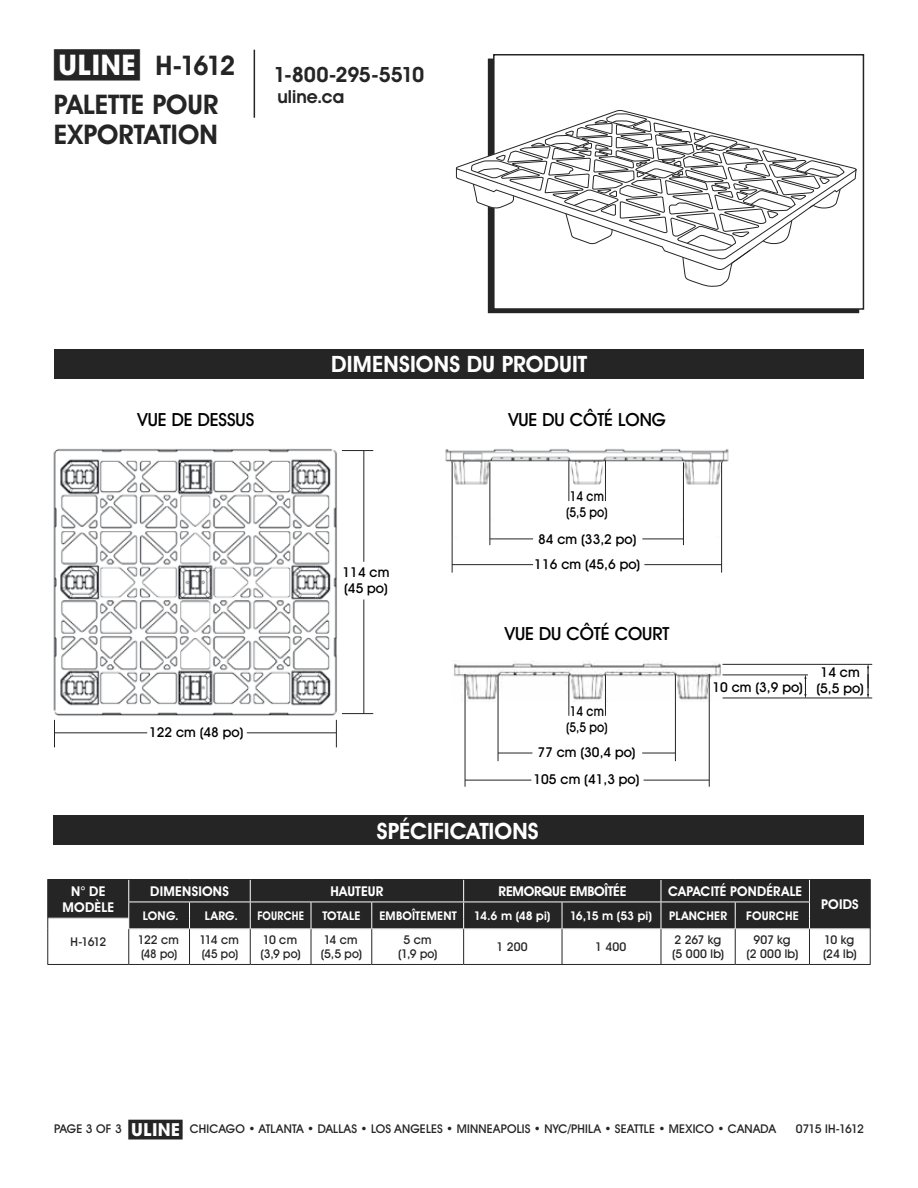
<style>
.page{position:relative;width:918px;height:1188px;background:#fff}
.page>*{position:absolute;margin:0;border:0;box-sizing:border-box;transform-origin:0 0}
.t1{font:700 27px/38.7px "Uline Two Knine";color:#252525}
.t2{font:700 22.5px "Uline Two Knine";letter-spacing:.005em;color:#fff}
.t3{font:700 21px "Uline Two Knine";letter-spacing:-.02em;color:#252525}
.t4{font:18px "Uline Two Knine";letter-spacing:-.005em;color:#000}
.t5{font:700 18px "Uline Two Knine";color:#252525}
.t6{font:13.5px/16.2px "Uline Two Knine";color:#000}
.t7{font:700 13.5px/16.2px "Uline Two Knine";letter-spacing:.015em;color:#fff;text-align:center}
.t8{font:13.5px/16.2px "Uline Two Knine";color:#000;scale:.87 1}
.t9{font:700 13.5px "Uline Two Knine";letter-spacing:-.015em;color:#fff}
.t10{font:12px/14.4px "Uline Two Knine";letter-spacing:.01em;color:#252525}
.t11{font:700 12px "Uline Two Knine";letter-spacing:.015em;color:#fff}
.t12{font:12px "Uline Two Knine";letter-spacing:-.06em;color:#252525}
.t13{font:700 12px "Uline Two Knine";letter-spacing:.015em;color:#fff;scale:.89 1}
.s1{font-size:28.5px}
.s2{font-size:18px}
</style>
<div class="page">
<hr style="left:254px;top:50px;width:1px;height:68px;background:#252525">
<img style="left:53px;top:448px;width:696px;height:307px">
<hr style="left:683px;top:462px;width:1px;height:83px;background:#252525">
<div style="left:436px;top:583px;width:368px;height:103px;background:#fff"></div>
<img style="left:453px;top:660px;width:269px;height:42px">
<hr style="left:721px;top:462px;width:1px;height:111px;background:#252525">
<svg style="left:54px;top:720px;width:1px;height:27px"></svg>
<svg style="left:336px;top:720px;width:1px;height:27px"></svg>
<hr style="left:247px;top:732px;width:89px;height:1px;background:#252525">
<hr style="left:54px;top:732px;width:93px;height:1px;background:#252525">
<hr style="left:342px;top:450px;width:31px;height:1px;background:#252525">
<hr style="left:342px;top:713px;width:31px;height:1px;background:#252525">
<hr style="left:363px;top:600px;width:1px;height:114px;background:#252525">
<hr style="left:363px;top:451px;width:1px;height:111px;background:#252525">
<hr style="left:644px;top:564px;width:78px;height:1px;background:#252525">
<hr style="left:452px;top:564px;width:81px;height:1px;background:#252525">
<hr style="left:489px;top:462px;width:1px;height:83px;background:#252525">
<hr style="left:490px;top:539px;width:43px;height:1px;background:#252525">
<hr style="left:642px;top:539px;width:41px;height:1px;background:#252525">
<hr style="left:644px;top:780px;width:65px;height:1px;background:#252525">
<hr style="left:465px;top:674px;width:1px;height:113px;background:#252525">
<hr style="left:465px;top:780px;width:66px;height:1px;background:#252525">
<hr style="left:675px;top:675px;width:1px;height:86px;background:#252525">
<hr style="left:642px;top:753px;width:33px;height:1px;background:#252525">
<hr style="left:498px;top:675px;width:1px;height:86px;background:#252525">
<hr style="left:498px;top:753px;width:34px;height:1px;background:#252525">
<hr style="left:709px;top:674px;width:1px;height:113px;background:#252525">
<hr style="left:452px;top:462px;width:1px;height:111px;background:#252525">
<hr style="left:723px;top:664px;width:149px;height:1px;background:#252525">
<hr style="left:723px;top:674px;width:85px;height:1px;background:#252525">
<hr style="left:723px;top:698px;width:149px;height:1px;background:#252525">
<hr style="left:605px;top:460px;width:1px;height:41px;background:#252525">
<hr style="left:568px;top:460px;width:1px;height:41px;background:#252525">
<hr style="left:605px;top:675px;width:1px;height:41px;background:#252525">
<hr style="left:568px;top:675px;width:1px;height:41px;background:#252525">
<svg style="left:804px;top:675px;width:3px;height:23px"></svg>
<svg style="left:867px;top:664px;width:2px;height:34px"></svg>
<div style="left:54px;top:349px;width:810px;height:30px;background:#252525"></div>
<div style="left:54px;top:815px;width:810px;height:30px;background:#252525"></div>
<div style="left:493px;top:54px;width:371px;height:256px;border:2px solid #252525"></div>
<svg style="left:456px;top:106px;width:401px;height:181px"></svg>
<hr style="left:128px;top:929px;width:1px;height:35px;background:#252525">
<hr style="left:189px;top:929px;width:1px;height:35px;background:#252525">
<hr style="left:250px;top:929px;width:1px;height:35px;background:#252525">
<hr style="left:311px;top:929px;width:1px;height:35px;background:#252525">
<hr style="left:371px;top:929px;width:1px;height:35px;background:#252525">
<hr style="left:463px;top:929px;width:1px;height:35px;background:#252525">
<hr style="left:562px;top:929px;width:1px;height:35px;background:#252525">
<hr style="left:661px;top:929px;width:1px;height:35px;background:#252525">
<hr style="left:735px;top:929px;width:1px;height:35px;background:#252525">
<hr style="left:809px;top:929px;width:1px;height:35px;background:#252525">
<svg style="left:47px;top:879px;width:824px;height:50px;background:#323232"></svg>
<hr style="left:47px;top:929px;width:1px;height:35px;background:#252525">
<hr style="left:47px;top:964px;width:82px;height:1px;background:#252525">
<hr style="left:870px;top:929px;width:1px;height:35px;background:#252525">
<hr style="left:129px;top:964px;width:61px;height:1px;background:#252525">
<hr style="left:190px;top:964px;width:60px;height:1px;background:#252525">
<hr style="left:250px;top:964px;width:61px;height:1px;background:#252525">
<hr style="left:311px;top:964px;width:61px;height:1px;background:#252525">
<hr style="left:372px;top:964px;width:92px;height:1px;background:#252525">
<hr style="left:464px;top:964px;width:98px;height:1px;background:#252525">
<hr style="left:562px;top:964px;width:99px;height:1px;background:#252525">
<hr style="left:661px;top:964px;width:74px;height:1px;background:#252525">
<hr style="left:735px;top:964px;width:74px;height:1px;background:#252525">
<hr style="left:809px;top:964px;width:62px;height:1px;background:#252525">
<h1 class="t1" style="left:54px;top:46px;width:183px"><span class="s1">π</span> H-1612<br>PALETTE POUR</h1>
<h1 class="t1" style="left:54px;top:115px;width:165px">EXPORTATION</h1>
<h3 class="t3" style="left:273px;top:62px;width:152px">1-800-295-5510</h3>
<h3 class="t5" style="left:277px;top:85px;width:68px">uline.ca</h3>
<h2 class="t2" style="left:331px;top:351px;width:258px">DIMENSIONS DU PRODUIT</h2>
<h3 class="t4" style="left:138px;top:408px;width:118px">VUE DE DESSUS</h3>
<h3 class="t4" style="left:508px;top:408px;width:159px">VUE DU CÔTÉ LONG</h3>
<p class="t8" style="left:566px;top:488px;width:49px">14 cm (5,5 po)</p>
<p class="t6" style="left:149px;top:724px;width:96px">122 cm (48 po)</p>
<p class="t6" style="left:343px;top:564px;width:48px">114 cm (45 po)</p>
<p class="t6" style="left:538px;top:531px;width:100px">84 cm (33,2 po)</p>
<p class="t6" style="left:534px;top:556px;width:108px">116 cm (45,6 po)</p>
<h3 class="t4" style="left:505px;top:622px;width:166px">VUE DU CÔTÉ COURT</h3>
<p class="t8" style="left:566px;top:703px;width:49px">14 cm (5,5 po)</p>
<p class="t6" style="left:537px;top:744px;width:100px">77 cm (30,4 po)</p>
<p class="t6" style="left:534px;top:771px;width:108px">105 cm (41,3 po)</p>
<h2 class="t2" style="left:377px;top:817px;width:164px">SPÉCIFICATIONS</h2>
<p class="t6" style="left:712px;top:665px;width:153px;line-height:14.9px;text-indent:108px">14 cm<br>10 cm (3,9 po) (5,5 po)</p>
<p class="t7" style="left:63px;top:883px;width:53px">N° DE<br>MODÈLE</p>
<p class="t7" style="left:150px;top:883px;width:80px">DIMENSIONS</p>
<p class="t7" style="left:330px;top:883px;width:55px">HAUTEUR</p>
<p class="t9" style="left:499px;top:883px;width:129px">REMORQUE EMBOÎTÉE</p>
<p class="t7" style="left:668px;top:883px;width:136px">CAPACITÉ PONDÉRALE</p>
<p class="t11" style="left:143px;top:908px;width:37px">LONG.</p>
<p class="t11" style="left:205px;top:908px;width:35px">LARG.</p>
<p class="t13" style="left:257px;top:908px;width:54px">FOURCHE</p>
<p class="t11" style="left:322px;top:908px;width:40px">TOTALE</p>
<p class="t11" style="left:379px;top:908px;width:79px">EMBOÎTEMENT</p>
<p class="t11" style="left:474px;top:908px;width:78px">14.6 m (48 pi)</p>
<p class="t11" style="left:570px;top:908px;width:84px">16,15 m (53 pi)</p>
<p class="t11" style="left:669px;top:908px;width:60px">PLANCHER</p>
<p class="t11" style="left:746px;top:908px;width:54px">FOURCHE</p>
<p class="t7" style="left:821px;top:896px;width:39px">POIDS</p>
<p class="t10" style="left:71px;top:934px;width:37px">H-1612</p>
<p class="t10" style="left:138px;top:932px;width:42px">122 cm (48 po)</p>
<p class="t10" style="left:199px;top:932px;width:41px">114 cm (45 po)</p>
<p class="t10" style="left:261px;top:932px;width:42px">10 cm (3,9 po)</p>
<p class="t10" style="left:321px;top:932px;width:43px">14 cm (5,5 po)</p>
<p class="t10" style="left:398px;top:932px;width:41px;text-align:center">5 cm (1,9 po)</p>
<p class="t10" style="left:496px;top:940px;width:33px">1 200</p>
<p class="t10" style="left:595px;top:940px;width:33px">1 400</p>
<p class="t10" style="left:672px;top:932px;width:53px">2 267 kg (5 000 lb)</p>
<p class="t10" style="left:747px;top:932px;width:53px;text-align:center">907 kg<br>(2 000 lb)</p>
<p class="t10" style="left:823px;top:932px;width:35px">10 kg (24 lb)</p>
<p class="t10" style="left:128px;top:1122px;width:649px"><span class="s2">π</span> CHICAGO • ATLANTA • DALLAS • LOS ANGELES • MINNEAPOLIS • NYC/PHILA • SEATTLE • MEXICO • CANADA</p>
<p class="t10" style="left:54px;top:1122px;width:69px">PAGE 3 OF 3</p>
<p class="t12" style="left:796px;top:1122px;width:70px">0715 IH-1612</p>
</div>
